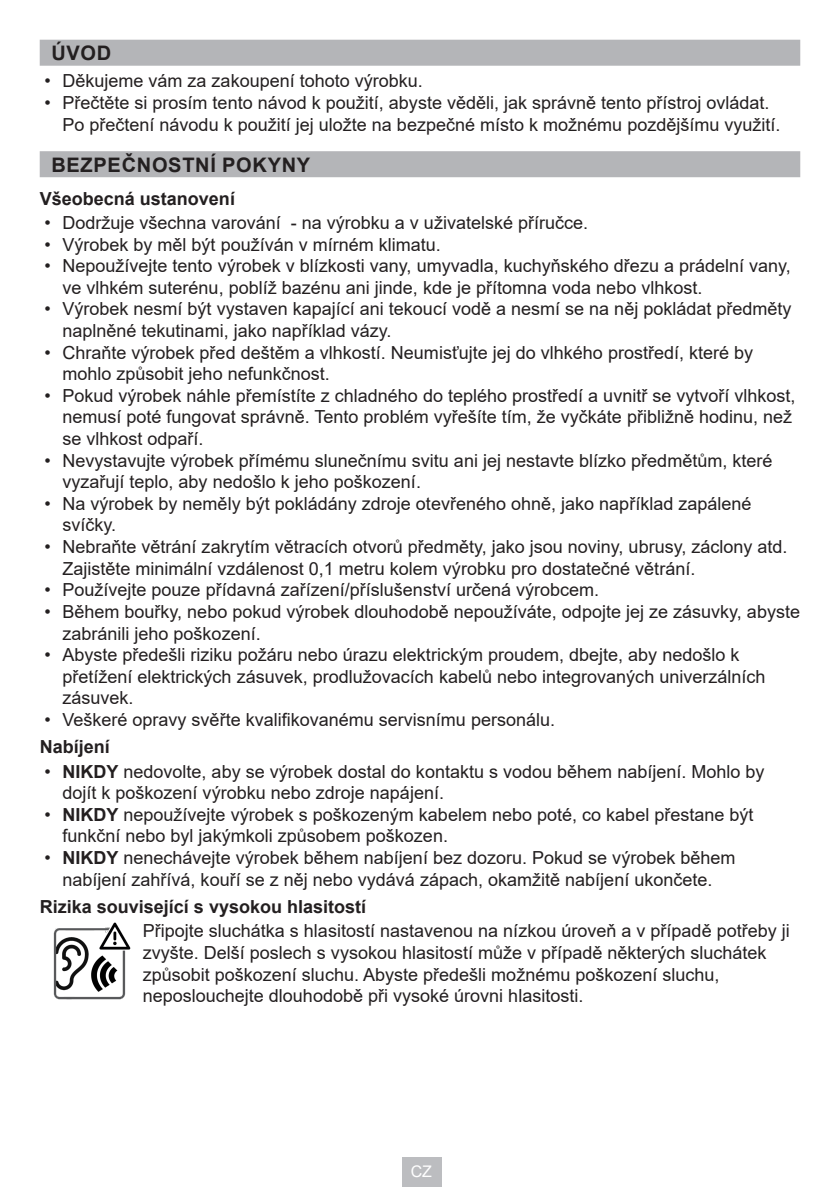
<style>
.page{position:relative;width:840px;height:1191px;background:#fff}
.page>*{position:absolute;margin:0;border:0;box-sizing:border-box;transform-origin:0 0}
.TOC_Title_GREY{font:700 20px "Arial";letter-spacing:.035em;color:#231f20}
._3_Text{font:18px/21.6px "Arial";color:#231f20}
._4_Tučný_text{font:700 18px "Arial";color:#231f20}
.t1{font:16px "Arial";color:#fff}
.s1{font-weight:700}
</style>
<div class="page">
<div style="left:401px;top:1157px;width:40px;height:29px;background:#bcbdc0"></div>
<div style="left:40px;top:40px;width:759px;height:26px;background:#b4b5b8"></div>
<div style="left:40px;top:151px;width:759px;height:26px;background:#b4b5b8"></div>
<img style="left:53px;top:922px;width:78px;height:78px">
<p class="TOC_Title_GREY" style="left:51px;top:39px;width:61px">ÚVOD</p>
<p class="_3_Text" style="left:44px;top:70px;width:380px">• Děkujeme vám za zakoupení tohoto výrobku.</p>
<p class="_3_Text" style="left:62px;top:92px;width:719px;text-indent:-18px">• Přečtěte si prosím tento návod k použití, abyste věděli, jak správně tento přístroj ovládat.<br>Po přečtení návodu k použití jej uložte na bezpečné místo k možnému pozdějšímu využití.</p>
<p class="TOC_Title_GREY" style="left:51px;top:150px;width:260px">BEZPEČNOSTNÍ POKYNY</p>
<p class="_4_Tučný_text" style="left:40px;top:185px;width:197px">Všeobecná ustanovení</p>
<p class="_3_Text" style="left:44px;top:212px;width:545px">• Dodržuje všechna varování - na výrobku a v uživatelské příručce.</p>
<p class="_3_Text" style="left:44px;top:233px;width:398px">• Výrobek by měl být používán v mírném klimatu.</p>
<p class="_3_Text" style="left:62px;top:255px;width:729px;text-indent:-18px">• Nepoužívejte tento výrobek v blízkosti vany, umyvadla, kuchyňského dřezu a prádelní vany, ve vlhkém suterénu, poblíž bazénu ani jinde, kde je přítomna voda nebo vlhkost.</p>
<p class="_3_Text" style="left:62px;top:298px;width:730px;text-indent:-18px">• Výrobek nesmí být vystaven kapající ani tekoucí vodě a nesmí se na něj pokládat předměty naplněné tekutinami, jako například vázy.</p>
<p class="_3_Text" style="left:62px;top:341px;width:692px;text-indent:-18px">• Chraňte výrobek před deštěm a vlhkostí. Neumisťujte jej do vlhkého prostředí, které by mohlo způsobit jeho nefunkčnost.</p>
<p class="_3_Text" style="left:62px;top:384px;width:734px;text-indent:-18px">• Pokud výrobek náhle přemístíte z chladného do teplého prostředí a uvnitř se vytvoří vlhkost, nemusí poté fungovat správně. Tento problém vyřešíte tím, že vyčkáte přibližně hodinu, než se vlhkost odpaří.</p>
<p class="_3_Text" style="left:62px;top:449px;width:711px;text-indent:-18px">• Nevystavujte výrobek přímému slunečnímu svitu ani jej nestavte blízko předmětům, které vyzařují teplo, aby nedošlo k jeho poškození.</p>
<p class="_3_Text" style="left:62px;top:492px;width:690px;text-indent:-18px">• Na výrobek by neměly být pokládány zdroje otevřeného ohně, jako například zapálené svíčky.</p>
<p class="_3_Text" style="left:62px;top:536px;width:726px;text-indent:-18px">• Nebraňte větrání zakrytím větracích otvorů předměty, jako jsou noviny, ubrusy, záclony atd.<br>Zajistěte minimální vzdálenost 0,1 metru kolem výrobku pro dostatečné větrání.</p>
<p class="_3_Text" style="left:44px;top:579px;width:556px">• Používejte pouze přídavná zařízení/příslušenství určená výrobcem.</p>
<p class="_3_Text" style="left:62px;top:600px;width:738px;text-indent:-18px">• Během bouřky, nebo pokud výrobek dlouhodobě nepoužíváte, odpojte jej ze zásuvky, abyste zabránili jeho poškození.</p>
<p class="_3_Text" style="left:62px;top:644px;width:704px;text-indent:-18px">• Abyste předešli riziku požáru nebo úrazu elektrickým proudem, dbejte, aby nedošlo k přetížení elektrických zásuvek, prodlužovacích kabelů nebo integrovaných univerzálních zásuvek.</p>
<p class="_3_Text" style="left:44px;top:708px;width:512px">• Veškeré opravy svěřte kvalifikovanému servisnímu personálu.</p>
<p class="_4_Tučný_text" style="left:40px;top:734px;width:72px">Nabíjení</p>
<p class="_3_Text" style="left:62px;top:760px;width:703px;text-indent:-18px">• <span class="s1">NIKDY</span> nedovolte, aby se výrobek dostal do kontaktu s vodou během nabíjení. Mohlo by dojít k poškození výrobku nebo zdroje napájení.</p>
<p class="_3_Text" style="left:62px;top:803px;width:692px;text-indent:-18px">• <span class="s1">NIKDY</span> nepoužívejte výrobek s poškozeným kabelem nebo poté, co kabel přestane být funkční nebo byl jakýmkoli způsobem poškozen.</p>
<p class="_3_Text" style="left:44px;top:847px;width:692px;text-align:center">• <span class="s1">NIKDY</span> nenechávejte výrobek během nabíjení bez dozoru. Pokud se výrobek během nabíjení zahřívá, kouří se z něj nebo vydává zápach, okamžitě nabíjení ukončete.</p>
<p class="_4_Tučný_text" style="left:40px;top:894px;width:328px">Rizika související s vysokou hlasitostí</p>
<p class="_3_Text" style="left:143px;top:920px;width:648px">Připojte sluchátka s hlasitostí nastavenou na nízkou úroveň a v případě potřeby ji zvyšte. Delší poslech s vysokou hlasitostí může v případě některých sluchátek způsobit poškození sluchu. Abyste předešli možnému poškození sluchu, neposlouchejte dlouhodobě při vysoké úrovni hlasitosti.</p>
<p class="t1" style="left:410px;top:1160px;width:23px">CZ</p>
</div>
